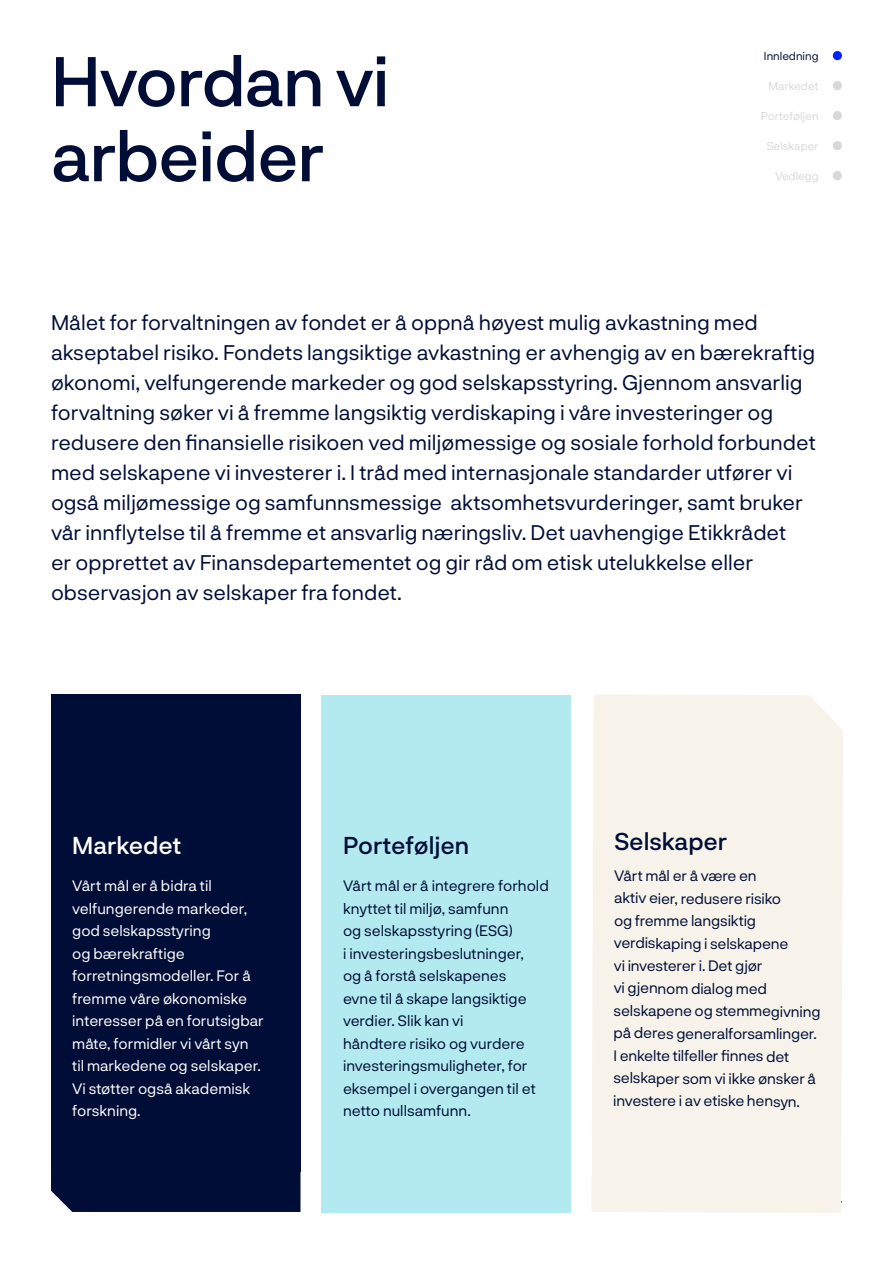
<style>
.page{position:relative;width:893px;height:1263px;background:#fff}
.page>*{position:absolute;margin:0;border:0;box-sizing:border-box;transform-origin:0 0}
.t1{font:500 69px/75px "Neurial Grotesk";letter-spacing:-.015em;color:#000d36}
.t2{font:500 24px "Neurial Grotesk";letter-spacing:-.005em;color:#000d36}
.t3{font:500 24px "Neurial Grotesk";color:#fff}
.Ingress{font:21px/30px "Neurial Grotesk";color:#000d36}
.Brødtekst{font:15px/22.5px "Neurial Grotesk";letter-spacing:-.015em;color:#000d36}
.Brødtekst-2{font:15px/22.5px "Neurial Grotesk";color:#fff}
.t4{font:11.25px "Neurial Grotesk";color:#d8d8d8}
.t5{font:11.25px "Neurial Grotesk";color:#000d36}
</style>
<div class="page">
<div style="left:51px;top:695px;width:249px;height:477px;background:#000d36"></div>
<div style="left:322px;top:695px;width:249px;height:517px;background:#b3eaef"></div>
<div style="left:592px;top:694px;width:251px;height:519px;background:#f7f3eb"></div>
<div style="left:51px;top:1172px;width:249px;height:40px;background:#000d36"></div>
<svg style="left:802px;top:694px;width:41px;height:44px"></svg>
<div style="left:833px;top:51px;width:9px;height:9px;background:#0021ff;border-radius:50%"></div>
<div style="left:833px;top:81px;width:9px;height:9px;background:#d8d8d8;border-radius:50%"></div>
<div style="left:833px;top:111px;width:9px;height:9px;background:#d8d8d8;border-radius:50%"></div>
<div style="left:833px;top:141px;width:9px;height:9px;background:#d8d8d8;border-radius:50%"></div>
<div style="left:833px;top:171px;width:9px;height:9px;background:#d8d8d8;border-radius:50%"></div>
<h2 class="t1" style="left:51px;top:40px;width:340px">Hvordan vi arbeider</h2>
<p class="t5" style="left:764px;top:48px;width:56px">Innledning</p>
<p class="t4" style="left:768px;top:78px;width:52px">Markedet</p>
<p class="t4" style="left:761px;top:108px;width:59px">Porteføljen</p>
<p class="t4" style="left:767px;top:138px;width:53px">Selskaper</p>
<p class="t4" style="left:775px;top:168px;width:45px">Vedlegg</p>
<p class="Ingress" style="left:51px;top:307px;width:766px">Målet for forvaltningen av fondet er å oppnå høyest mulig avkastning med akseptabel risiko. Fondets langsiktige avkastning er avhengig av en bærekraftig økonomi, velfungerende markeder og god selskapsstyring. Gjennom ansvarlig forvaltning søker vi å fremme langsiktig verdiskaping i våre investeringer og redusere den finansielle risikoen ved miljømessige og sosiale forhold forbundet med selskapene vi investerer i. I tråd med internasjonale standarder utfører vi også miljømessige og samfunnsmessige aktsomhetsvurderinger, samt bruker vår innflytelse til å fremme et ansvarlig næringsliv. Det uavhengige Etikkrådet<br>er opprettet av Finansdepartementet og gir råd om etisk utelukkelse eller observasjon av selskaper fra fondet.</p>
<h3 class="t3" style="left:72px;top:828px;width:111px">Markedet</h3>
<p class="Brødtekst-2" style="left:72px;top:874px;width:193px">Vårt mål er å bidra til velfungerende markeder, god selskapsstyring<br>og bærekraftige forretningsmodeller. For å fremme våre økonomiske interesser på en forutsigbar måte, formidler vi vårt syn til markedene og selskaper.<br>Vi støtter også akademisk forskning.</p>
<h3 class="t2" style="left:343px;top:828px;width:128px">Porteføljen</h3>
<p class="Brødtekst" style="left:343px;top:874px;width:207px">Vårt mål er å integrere forhold knyttet til miljø, samfunn<br>og selskapsstyring (ESG)<br>i investeringsbeslutninger,<br>og å forstå selskapenes<br>evne til å skape langsiktige verdier. Slik kan vi<br>håndtere risiko og vurdere investeringsmuligheter, for eksempel i overgangen til et netto nullsamfunn.</p>
<h3 class="t2" style="left:614px;top:824px;width:115px">Selskaper</h3>
<p class="Brødtekst" style="left:613px;top:864px;width:209px">Vårt mål er å være en<br>aktiv eier, redusere risiko<br>og fremme langsiktig verdiskaping i selskapene<br>vi investerer i. Det gjør<br>vi gjennom dialog med selskapene og stemmegivning på deres generalforsamlinger.<br>I enkelte tilfeller finnes det selskaper som vi ikke ønsker å investere i av etiske hensyn.</p>
</div>
